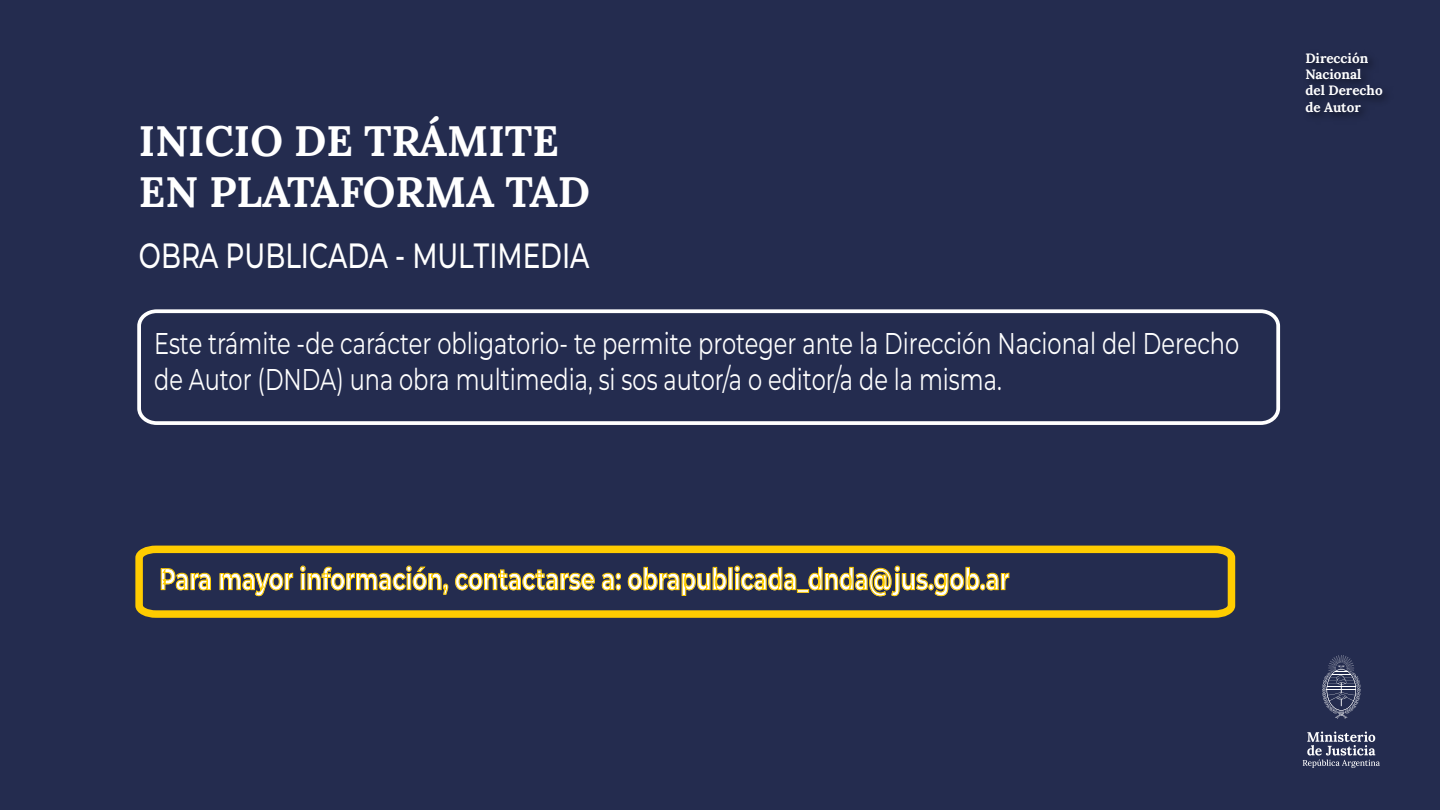
<style>
.page{position:relative;width:1440px;height:810px;background:#242c4f}
.page>*{position:absolute;margin:0;border:0;box-sizing:border-box;transform-origin:0 0}
.t1{font:700 42.45px/51px "Lora";color:#fff}
.t2{font:500 35.1px "Montserrat";color:#fff;scale:.75 1}
.t3{font:30px/36px "Montserrat";color:#fff;scale:.75 1}
.t4{font:700 30px "Montserrat";color:#fff;scale:.75 1}
.t5{font:700 13.5px/16.2px "Lora";color:#fff}
</style>
<div class="page">
<svg style="left:137px;top:309px;width:1144px;height:116px"></svg>
<svg style="left:135px;top:545px;width:1101px;height:73px"></svg>
<svg style="left:160px;top:568px;width:51px;height:23px"></svg>
<svg style="left:219px;top:572px;width:74px;height:25px"></svg>
<svg style="left:300px;top:565px;width:149px;height:30px"></svg>
<svg style="left:455px;top:569px;width:140px;height:22px"></svg>
<svg style="left:602px;top:572px;width:19px;height:19px"></svg>
<svg style="left:628px;top:567px;width:99px;height:29px"></svg>
<div style="left:728px;top:567px;width:5px;height:23px;border:1px solid #fc0"></div>
<svg style="left:734px;top:565px;width:63px;height:26px"></svg>
<div style="left:797px;top:589px;width:12px;height:4px;border:1px solid #fc0"></div>
<svg style="left:808px;top:565px;width:202px;height:32px"></svg>
<svg style="left:1303px;top:731px;width:77px;height:37px"></svg>
<svg style="left:1322px;top:655px;width:39px;height:64px"></svg>
<h1 class="t1" style="left:139px;top:112px;width:453px">INICIO DE TRÁMITE<br>EN PLATAFORMA TAD</h1>
<p class="t2" style="left:139px;top:231px;width:602px">OBRA PUBLICADA - MULTIMEDIA</p>
<p class="t3" style="left:154px;top:324px;width:1448px">Este trámite -de carácter obligatorio- te permite proteger ante la Dirección Nacional del Derecho de Autor (DNDA) una obra multimedia, si sos autor/a o editor/a de la misma.</p>
<p class="t5" style="left:1305px;top:49px;width:79px">Dirección<br>Nacional del Derecho de Autor</p>
<p class="t4" style="left:159px;top:557px;width:1135px">Para mayor información, contactarse a: obrapublicada_dnda@jus.gob.ar</p>
</div>
